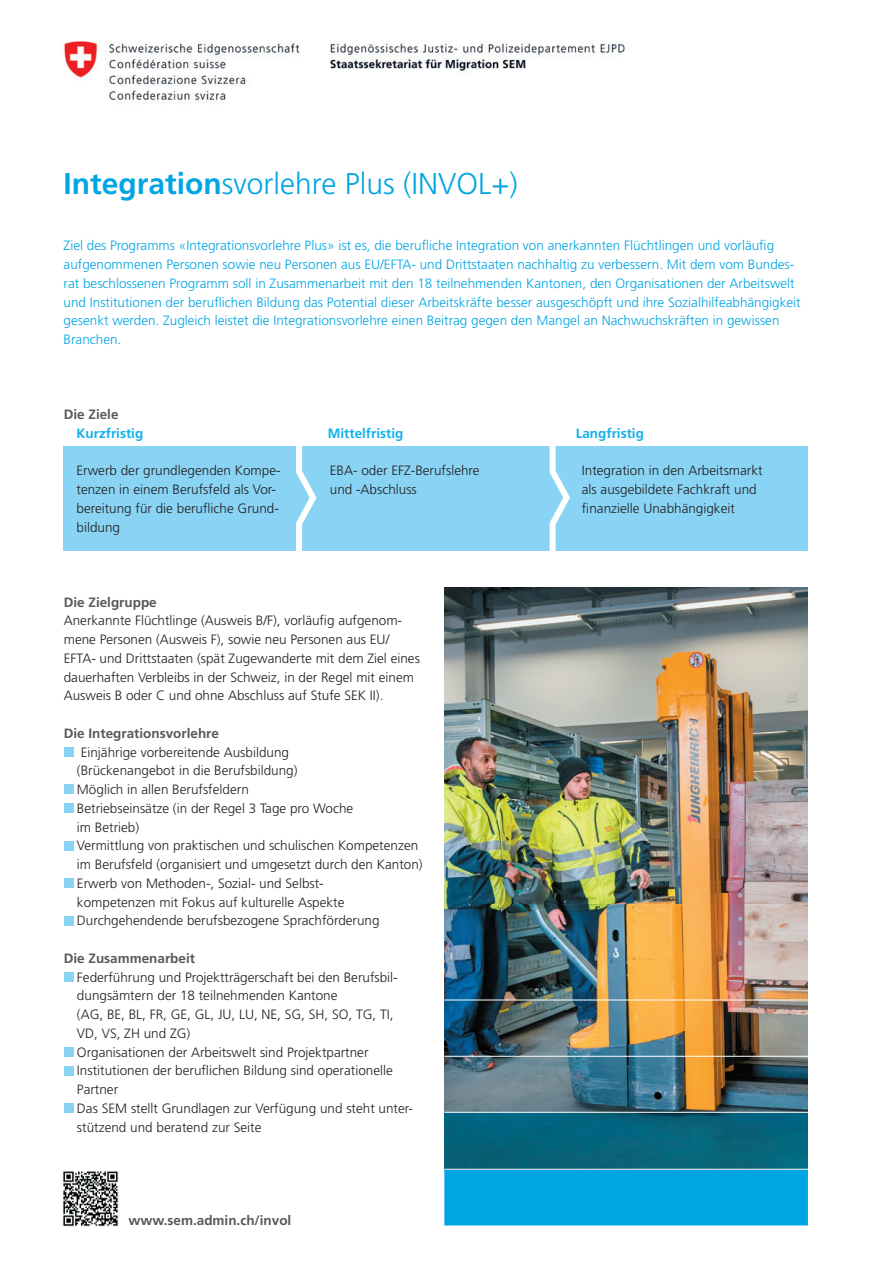
<style>
.page{position:relative;width:893px;height:1263px;background:#fff}
.page>*{position:absolute;margin:0;border:0;box-sizing:border-box;transform-origin:0 0}
.t1{font:300 30px "Frutiger";color:#00a5e3}
.t2{font:300 13.5px/18.8px "Frutiger";color:#231f20}
.t3{font:300 13.5px/18.8px "Frutiger";color:#00a5e3}
.t4{font:700 13.5px "Frutiger";color:#57585a}
.t5{font:700 13.5px "Frutiger";color:#13b1e8}
.s1{font-weight:700}
</style>
<div class="page">
<img style="left:64px;top:40px;width:561px;height:64px">
<div style="left:444px;top:1170px;width:364px;height:55px;background:#00a5e3"></div>
<img style="left:444px;top:588px;width:364px;height:581px">
<div style="left:64px;top:747px;width:9px;height:10px;background:#89d3f4"></div>
<div style="left:64px;top:785px;width:9px;height:9px;background:#89d3f4"></div>
<div style="left:64px;top:803px;width:9px;height:10px;background:#89d3f4"></div>
<div style="left:64px;top:841px;width:9px;height:9px;background:#89d3f4"></div>
<div style="left:64px;top:878px;width:9px;height:10px;background:#89d3f4"></div>
<div style="left:64px;top:916px;width:9px;height:9px;background:#89d3f4"></div>
<div style="left:64px;top:972px;width:9px;height:10px;background:#89d3f4"></div>
<div style="left:64px;top:1047px;width:9px;height:10px;background:#89d3f4"></div>
<div style="left:64px;top:1066px;width:9px;height:9px;background:#89d3f4"></div>
<div style="left:64px;top:1103px;width:9px;height:10px;background:#89d3f4"></div>
<hr style="left:444px;top:1056px;width:365px;height:1px;background:#fff">
<hr style="left:444px;top:1000px;width:449px;height:1px;background:#fff">
<hr style="left:444px;top:1112px;width:365px;height:1px;background:#fff">
<img style="left:63px;top:1171px;width:56px;height:56px">
<div style="left:64px;top:447px;width:744px;height:104px;background:#89d3f4"></div>
<svg style="left:293px;top:446px;width:27px;height:105px"></svg>
<svg style="left:547px;top:446px;width:26px;height:105px"></svg>
<h1 class="t1" style="left:64px;top:167px;width:456px"><span class="s1">Integration</span>svorlehre Plus (INVOL+)</h1>
<p class="t3" style="left:64px;top:236px;width:739px">Ziel des Programms «Integrationsvorlehre Plus» ist es, die berufliche Integration von anerkannten Flüchtlingen und vorläufig aufgenommenen Personen sowie neu Personen aus EU/EFTA- und Drittstaaten nachhaltig zu verbessern. Mit dem vom Bundes&shy;rat beschlossenen Programm soll in Zusammenarbeit mit den 18 teilnehmenden Kantonen, den Organisationen der Arbeitswelt und Institutionen der beruflichen Bildung das Potential dieser Arbeitskräfte besser ausgeschöpft und ihre Sozialhilfeabhängigkeit gesenkt werden. Zugleich leistet die Integrationsvorlehre einen Beitrag gegen den Mangel an Nachwuchskräften in gewissen Branchen.</p>
<p class="t4" style="left:64px;top:406px;width:56px">Die Ziele</p>
<p class="t5" style="left:77px;top:425px;width:68px">Kurzfristig</p>
<p class="t5" style="left:328px;top:425px;width:77px">Mittelfristig</p>
<p class="t5" style="left:576px;top:425px;width:70px">Langfristig</p>
<p class="t2" style="left:582px;top:462px;width:182px">Integration in den Arbeitsmarkt als ausgebildete Fachkraft und finanzielle Unabhängigkeit</p>
<p class="t2" style="left:330px;top:462px;width:151px">EBA- oder EFZ-Berufslehre und -Abschluss</p>
<p class="t2" style="left:77px;top:461px;width:206px">Erwerb der grundlegenden Kompe&shy;tenzen in einem Berufsfeld als Vor&shy;bereitung für die berufliche Grund&shy;bildung</p>
<p class="t4" style="left:64px;top:594px;width:95px">Die Zielgruppe</p>
<p class="t2" style="left:64px;top:612px;width:358px">Anerkannte Flüchtlinge (Ausweis B/F), vorläufig aufgenom&shy;mene Personen (Ausweis F), sowie neu Personen aus EU/ EFTA- und Drittstaaten (spät Zugewanderte mit dem Ziel eines dauerhaften Verbleibs in der Schweiz, in der Regel mit einem Ausweis B oder C und ohne Abschluss auf Stufe SEK II).</p>
<p class="t4" style="left:64px;top:725px;width:157px">Die Integrationsvorlehre</p>
<p class="t2" style="left:77px;top:743px;width:347px">Einjährige vorbereitende Ausbildung<br>(Brückenangebot in die Berufsbildung)<br>Möglich in allen Berufsfeldern<br>Betriebseinsätze (in der Regel 3 Tage pro Woche<br>im Betrieb)<br>Vermittlung von praktischen und schulischen Kompetenzen im Berufsfeld (organisiert und umgesetzt durch den Kanton)<br>Erwerb von Methoden-, Sozial- und Selbst-<br>kompetenzen mit Fokus auf kulturelle Aspekte Durchgehendende berufsbezogene Sprachförderung</p>
<p class="t4" style="left:64px;top:950px;width:133px">Die Zusammenarbeit</p>
<p class="t2" style="left:77px;top:968px;width:338px">Federführung und Projektträgerschaft bei den Berufsbil&shy;dungsämtern der 18 teilnehmenden Kantone<br>(AG, BE, BL, FR, GE, GL, JU, LU, NE, SG, SH, SO, TG, TI, VD, VS, ZH und ZG)<br>Organisationen der Arbeitswelt sind Projektpartner Institutionen der beruflichen Bildung sind operationelle Partner<br>Das SEM stellt Grundlagen zur Verfügung und steht unter&shy;stützend und beratend zur Seite</p>
<p class="t4" style="left:129px;top:1213px;width:164px">www.sem.admin.ch/invol</p>
</div>
